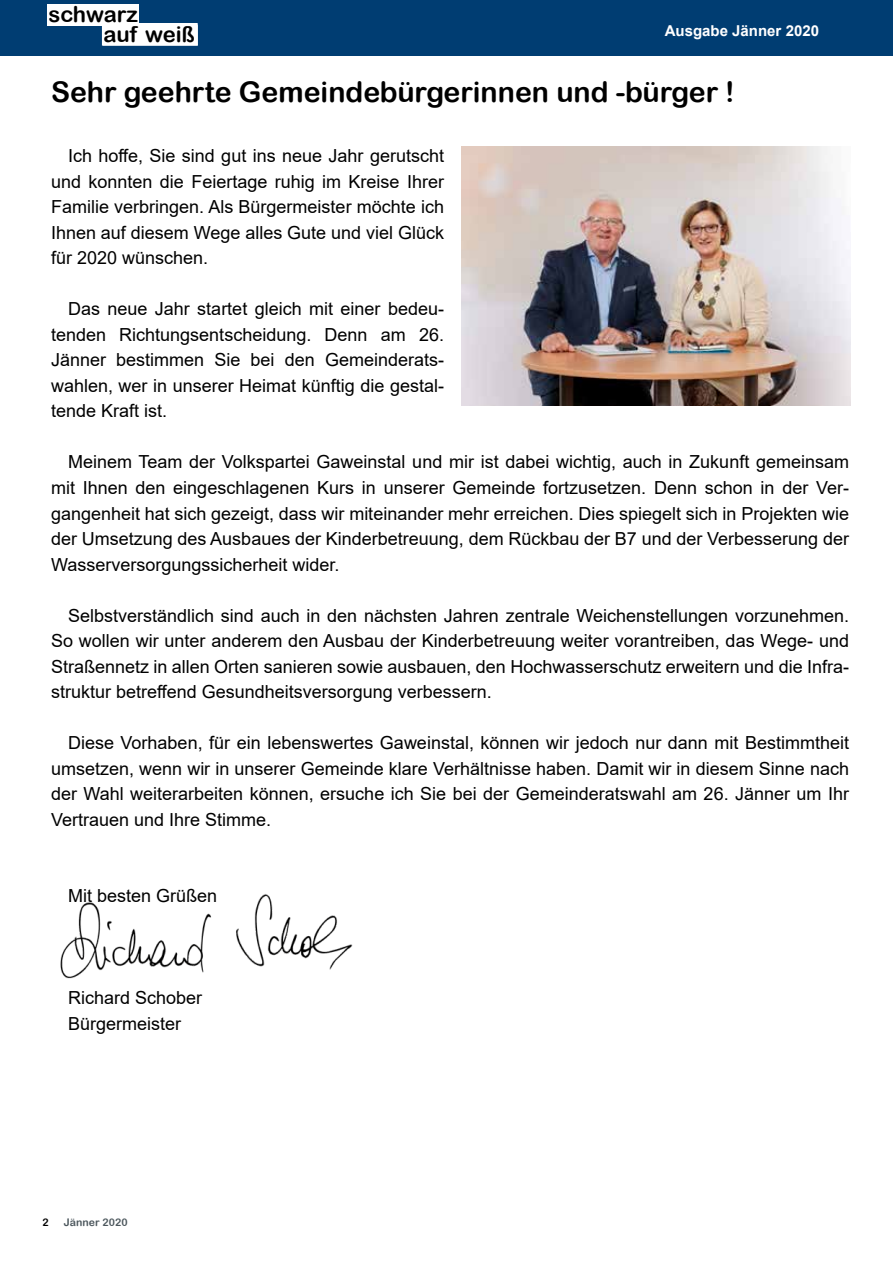
<style>
.page{position:relative;width:893px;height:1263px;background:#fff}
.page>*{position:absolute;margin:0;border:0;box-sizing:border-box;transform-origin:0 0}
.t1{font:28.5px "Arial Rounded MT Bold";color:#000}
.t2{font:22.05px/19.4px "Arial Rounded MT Bold";color:#000}
.t3{font:18px/25.5px "Arial";color:#000;text-align:justify}
.t4{font:700 15px "Arial";color:#fff}
.t5{font:10.5px "Arial Rounded MT Bold";letter-spacing:.005em;color:#4c575d}
.t6{font:10.5px "Arial Rounded MT Bold";color:#000}
</style>
<div class="page">
<div style="left:0;top:0;width:893px;height:55px;background:#003d72"></div>
<svg style="left:47px;top:4px;width:151px;height:42px"></svg>
<div style="left:48px;top:4px;width:91px;height:22px;background:#fff"></div>
<div style="left:102px;top:23px;width:95px;height:22px;border:1px solid #fff"></div>
<div style="left:103px;top:26px;width:94px;height:19px;background:#fff"></div>
<div style="left:103px;top:25px;width:94px;height:20px;border:1px solid #fff"></div>
<img style="left:461px;top:146px;width:389px;height:260px">
<img style="left:60px;top:894px;width:293px;height:85px">
<p class="t2" style="left:103px;top:5px;width:93px;text-indent:-55px">schwarz<br>auf weiß</p>
<h1 class="t1" style="left:51px;top:75px;width:685px">Sehr geehrte Gemeindebürgerinnen und -bürger !</h1>
<p class="t4" style="left:665px;top:21px;width:156px">Ausgabe Jänner 2020</p>
<p class="t3" style="left:51px;top:143px;width:394px;text-indent:17px">Ich hoffe, Sie sind gut ins neue Jahr gerutscht und konnten die Feiertage ruhig im Kreise Ihrer Familie verbringen. Als Bürgermeister möchte ich Ihnen auf diesem Wege alles Gute und viel Glück für 2020 wünschen.</p>
<p class="t3" style="left:51px;top:296px;width:394px;text-indent:17px">Das neue Jahr startet gleich mit einer bedeu&shy;tenden Richtungsentscheidung. Denn am 26.<br>Jänner bestimmen Sie bei den Gemeinderats&shy;wahlen, wer in unserer Heimat künftig die gestal&shy;tende Kraft ist.</p>
<p class="t3" style="left:51px;top:449px;width:799px;text-indent:17px">Meinem Team der Volkspartei Gaweinstal und mir ist dabei wichtig, auch in Zukunft gemeinsam mit Ihnen den eingeschlagenen Kurs in unserer Gemeinde fortzusetzen. Denn schon in der Ver&shy;gangenheit hat sich gezeigt, dass wir miteinander mehr erreichen. Dies spiegelt sich in Projekten wie der Umsetzung des Ausbaues der Kinderbetreuung, dem Rückbau der B7 und der Verbesserung der Wasserversorgungssicherheit wider.</p>
<p class="t3" style="left:51px;top:602px;width:800px;text-indent:17px">Selbstverständlich sind auch in den nächsten Jahren zentrale Weichenstellungen vorzunehmen.<br>So wollen wir unter anderem den Ausbau der Kinderbetreuung weiter vorantreiben, das Wege- und Straßennetz in allen Orten sanieren sowie ausbauen, den Hochwasserschutz erweitern und die Infra&shy;struktur betreffend Gesundheitsversorgung verbessern.</p>
<p class="t3" style="left:51px;top:730px;width:799px;text-indent:17px">Diese Vorhaben, für ein lebenswertes Gaweinstal, können wir jedoch nur dann mit Bestimmtheit umsetzen, wenn wir in unserer Gemeinde klare Verhältnisse haben. Damit wir in diesem Sinne nach der Wahl weiterarbeiten können, ersuche ich Sie bei der Gemeinderatswahl am 26. Jänner um Ihr Vertrauen und Ihre Stimme.</p>
<p class="t3" style="left:68px;top:883px;width:151px">Mit besten Grüßen</p>
<p class="t3" style="left:68px;top:985px;width:136px">Richard Schober<br>Bürgermeister</p>
<p class="t6" style="left:43px;top:1216px;width:8px">2</p>
<p class="t5" style="left:64px;top:1216px;width:65px">Jänner 2020</p>
</div>
